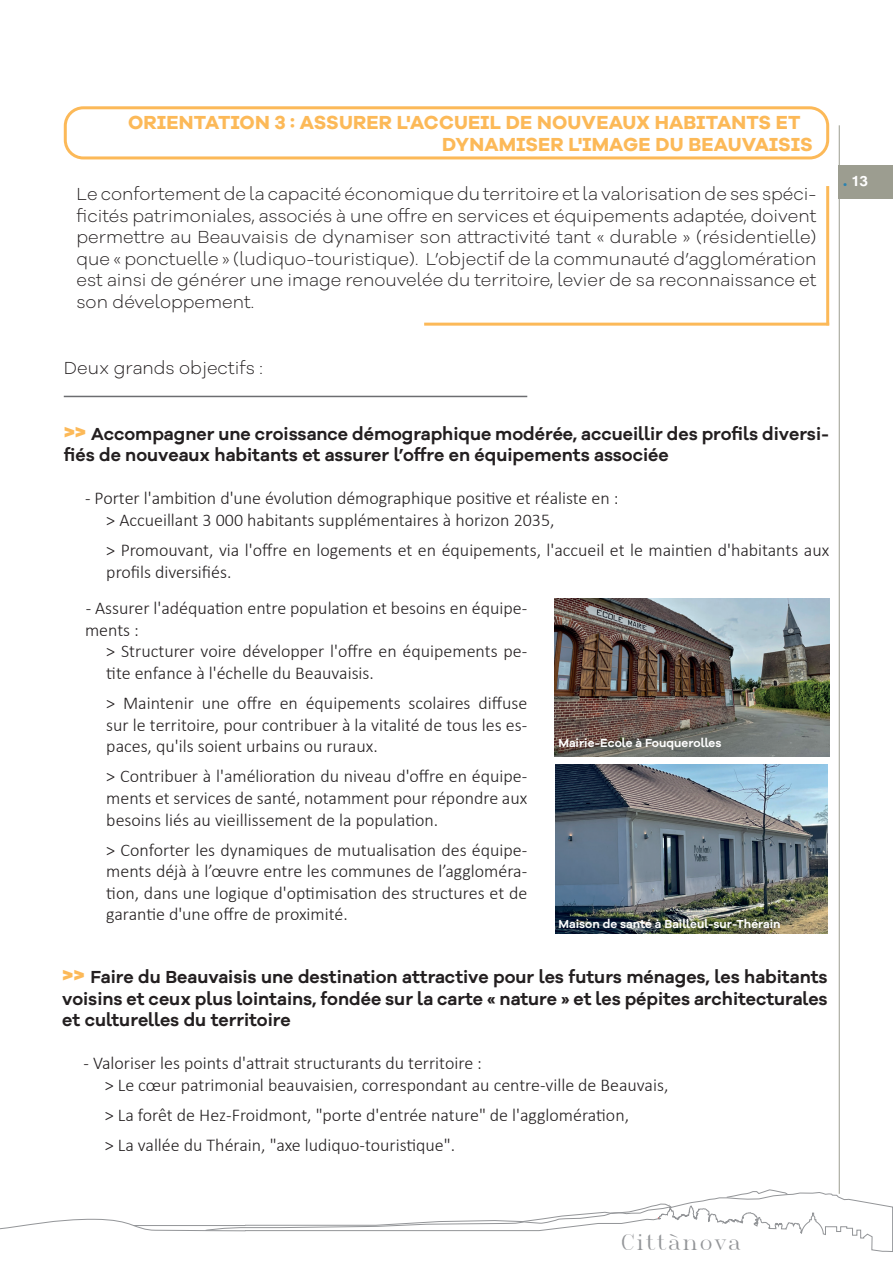
<style>
.page{position:relative;width:893px;height:1263px;background:#fff}
.page>*{position:absolute;margin:0;border:0;box-sizing:border-box;transform-origin:0 0}
.t1{font:21px "Roman T";color:#939598}
.t2{font:700 19.5px/22.5px "Galano Grotesque Alt";letter-spacing:.01em;color:#fcb958}
.t3{font:300 18px/21.6px "Calibri";color:#231f20}
.t4{font:300 18px/21.6px "Galano Grotesque Alt";color:#231f20;text-align:justify}
.t5{font:600 18px/21.6px "Galano Grotesque Alt";color:#231f20}
.t6{font:700 18px "Tunga";color:#fff}
.t7{font:600 12px "Galano Grotesque Alt";color:#fff}
.s1{font-family:"Galano Grotesque Alt";font-size:16.5px;color:#2c83b0}
.s2{font-weight:700;font-size:24px;color:#fcb958}
</style>
<div class="page">
<hr style="left:839px;top:126px;width:1px;height:1067px;background:#9c9d90">
<svg style="left:1px;top:1189px;width:892px;height:63px"></svg>
<div style="left:839px;top:165px;width:54px;height:34px;background:#9c9d90"></div>
<hr style="left:424px;top:323px;width:405px;height:3px;background:#fcb958">
<div style="left:64px;top:106px;width:765px;height:53px;border:3px solid #fcb958;border-radius:18px"></div>
<hr style="left:64px;top:396px;width:463px;height:1px;background:#6c6d70">
<hr style="left:826px;top:186px;width:3px;height:139px;background:#fcb958">
<img style="left:554px;top:598px;width:275px;height:158px">
<img style="left:555px;top:764px;width:273px;height:170px">
<p class="t2" style="left:442px;top:110px;width:372px;text-indent:-314px">ORIENTATION 3 : ASSURER L'ACCUEIL DE NOUVEAUX HABITANTS ET<br>DYNAMISER L'IMAGE DU BEAUVAISIS</p>
<p class="t4" style="left:77px;top:183px;width:741px">Le confortement de la capacité économique du territoire et la valorisation de ses spéci&shy;ficités patrimoniales, associés à une offre en services et équipements adaptée, doivent permettre au Beauvaisis de dynamiser son attractivité tant « durable » (résidentielle) que « ponctuelle » (ludiquo-touristique). L’objectif de la communauté d’agglomération est ainsi de générer une image renouvelée du territoire, levier de sa reconnaissance et son développement.</p>
<p class="t6" style="left:843px;top:169px;width:26px"><span class="s1">.</span> 13</p>
<p class="t4" style="left:64px;top:357px;width:200px">Deux grands objectifs :</p>
<p class="t5" style="left:64px;top:422px;width:767px"><span class="s2">&gt;&gt;</span> Accompagner une croissance démographique modérée, accueillir des profils diversi&shy;fiés de nouveaux habitants et assurer l’offre en équipements associée</p>
<p class="t3" style="left:106px;top:487px;width:514px;text-indent:-21px">- Porter l'ambition d'une évolution démographique positive et réaliste en : &gt; Accueillant 3 000 habitants supplémentaires à horizon 2035,</p>
<p class="t3" style="left:106px;top:539px;width:724px">&gt; Promouvant, via l'offre en logements et en équipements, l'accueil et le maintien d'habitants aux profils diversifiés.</p>
<p class="t3" style="left:85px;top:597px;width:444px">- Assurer l'adéquation entre population et besoins en équipe&shy;ments :</p>
<p class="t3" style="left:106px;top:640px;width:422px">&gt; Structurer voire développer l'offre en équipements pe&shy;tite enfance à l'échelle du Beauvaisis.</p>
<p class="t3" style="left:106px;top:692px;width:422px;text-align:justify">&gt; Maintenir une offre en équipements scolaires diffuse sur le territoire, pour contribuer à la vitalité de tous les es&shy;paces, qu'ils soient urbains ou ruraux.</p>
<p class="t3" style="left:106px;top:765px;width:422px;text-align:justify">&gt; Contribuer à l'amélioration du niveau d'offre en équipe&shy;ments et services de santé, notamment pour répondre aux besoins liés au vieillissement de la population.</p>
<p class="t3" style="left:106px;top:839px;width:422px;text-align:justify">&gt; Conforter les dynamiques de mutualisation des équipe&shy;ments déjà à l’œuvre entre les communes de l’aggloméra&shy;tion, dans une logique d'optimisation des structures et de garantie d'une offre de proximité.</p>
<p class="t7" style="left:558px;top:735px;width:165px">Mairie-Ecole à Fouquerolles</p>
<p class="t7" style="left:558px;top:916px;width:224px">Maison de santé à Bailleul-sur-Thérain</p>
<p class="t5" style="left:62px;top:965px;width:767px;text-align:justify"><span class="s2">&gt;&gt;</span> Faire du Beauvaisis une destination attractive pour les futurs ménages, les habitants voisins et ceux plus lointains, fondée sur la carte « nature » et les pépites architecturales et culturelles du territoire</p>
<p class="t3" style="left:105px;top:1052px;width:565px;text-indent:-21px">- Valoriser les points d'attrait structurants du territoire :<br>&gt; Le cœur patrimonial beauvaisien, correspondant au centre-ville de Beauvais,</p>
<p class="t3" style="left:105px;top:1100px;width:526px;line-height:30.2px">&gt; La forêt de Hez-Froidmont, "porte d'entrée nature" de l'agglomération, &gt; La vallée du Thérain, "axe ludiquo-touristique".</p>
<p class="t1" style="left:620px;top:1228px;width:123px">Cittànova</p>
</div>
